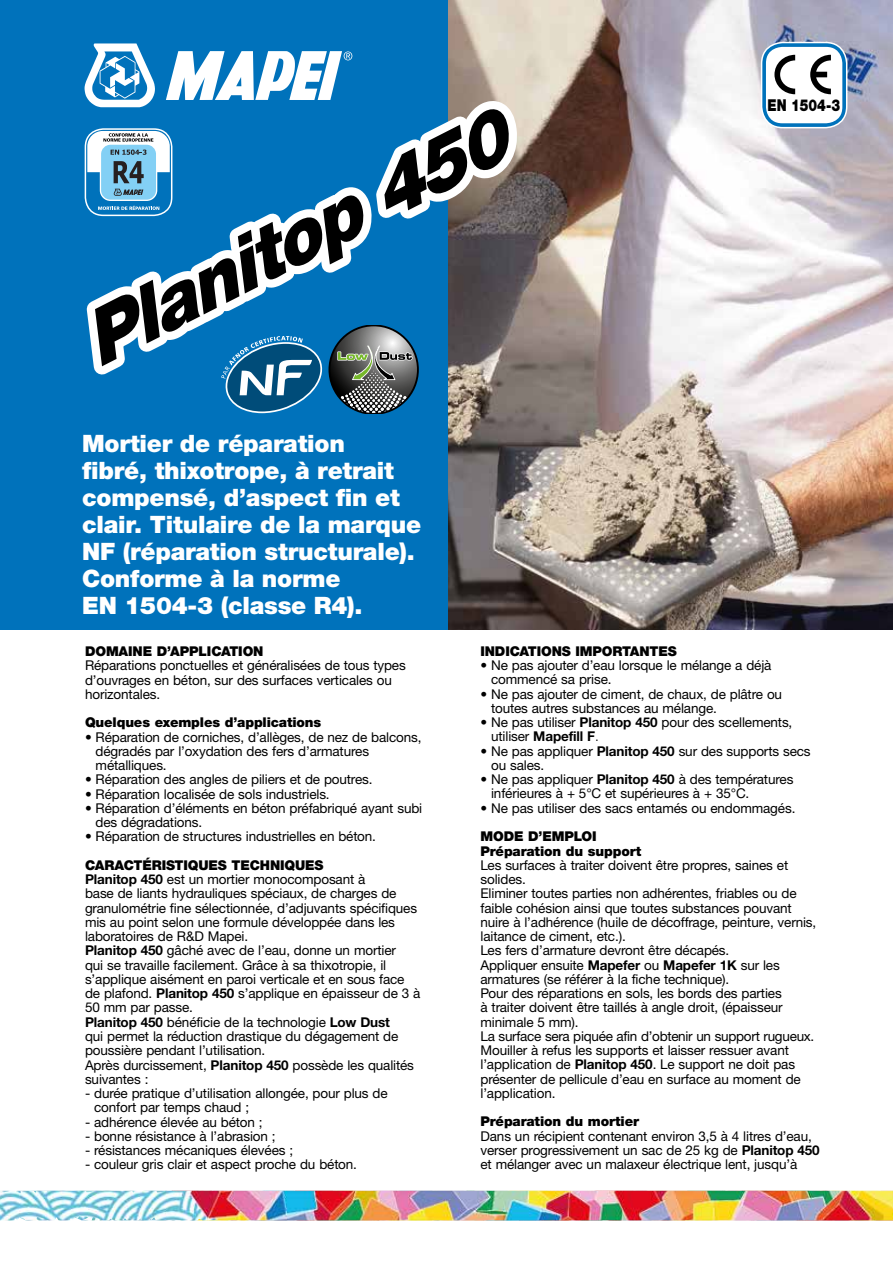
<style>
.page{position:relative;width:893px;height:1263px;background:#fff}
.page>*{position:absolute;margin:0;border:0;box-sizing:border-box;transform-origin:0 0}
.t1{font:italic 900 75.75px "Helvetica Neue LTW1 G";color:#000}
.t2{font:900 24px/27px "Helvetica Neue LTW1 G";letter-spacing:-.01em;color:#fff}
.t3{font:900 16.35px "Helvetica Neue LTW1 G";color:#000;scale:.8 1}
.t4{font:13.5px/14.2px "Helvetica Neue LTW1 G";letter-spacing:-.01em;color:#000}
.t5{font:900 13.5px/14.2px "Helvetica Neue LTW1 G";letter-spacing:-.01em;color:#000}
.s1{font-weight:900}
.s2{font-weight:700}
.s3{font-weight:300}
</style>
<div class="page">
<img style="left:0;top:1191px;width:893px;height:29px">
<div style="left:0;top:0;width:449px;height:629px;background:#0072bb"></div>
<img style="left:449px;top:0;width:444px;height:629px">
<svg style="left:762px;top:43px;width:85px;height:85px"></svg>
<div style="left:761px;top:42px;width:86px;height:86px;border:2px solid #fff;border-radius:21px"></div>
<svg style="left:84px;top:43px;width:436px;height:372px"></svg>
<h1 class="t1" style="left:65px;top:303px;width:468px;rotate:-27deg">Planitop 450</h1>
<p class="t3" style="left:767px;top:95px;width:92px">EN 1504-3</p>
<h2 class="t2" style="left:82px;top:430px;width:341px">Mortier de réparation<br>fibré, thixotrope, à retrait compensé, d’aspect fin et clair. Titulaire de la marque<br>NF (réparation structurale).<br>Conforme à la norme<br>EN 1504-3 (classe R4).</h2>
<p class="t5" style="left:85px;top:644px;width:180px">DOMAINE D’APPLICATION</p>
<p class="t4" style="left:85px;top:658px;width:322px">Réparations ponctuelles et généralisées de tous types d’ouvrages en béton, sur des surfaces verticales ou horizontales.</p>
<p class="t5" style="left:85px;top:715px;width:238px">Quelques exemples d’applications</p>
<p class="t4" style="left:96px;top:729px;width:327px;text-indent:-11px">• Réparation de corniches, d’allèges, de nez de balcons, dégradés par l’oxydation des fers d’armatures métalliques.</p>
<p class="t4" style="left:85px;top:772px;width:289px">• Réparation des angles de piliers et de poutres.</p>
<p class="t4" style="left:85px;top:786px;width:246px">• Réparation localisée de sols industriels.</p>
<p class="t4" style="left:96px;top:801px;width:328px;text-indent:-11px">• Réparation d’éléments en béton préfabriqué ayant subi des dégradations.</p>
<p class="t4" style="left:85px;top:829px;width:292px">• Réparation de structures industrielles en béton.</p>
<p class="t4" style="left:85px;top:858px;width:337px"><span class="s1">CARACTÉRISTIQUES TECHNIQUES<br></span><span class="s2">Planitop 450</span> est un mortier monocomposant à<br>base de liants hydrauliques spéciaux, de charges de granulométrie fine sélectionnée, d’adjuvants spécifiques mis au point selon une formule développée dans les laboratoires de R&amp;D Mapei.<br><span class="s2">Planitop 450</span> gâché avec de l’eau, donne un mortier<br>qui se travaille facilement. Grâce à sa thixotropie, il s’applique aisément en paroi verticale et en sous face de plafond. <span class="s2">Planitop 450</span> s’applique en épaisseur de 3 à 50 mm par passe.<br><span class="s2">Planitop 450</span> bénéficie de la technologie <span class="s2">Low Dust<br></span>qui permet la réduction drastique du dégagement de poussière pendant l’utilisation.<br>Après durcissement, <span class="s2">Planitop 450</span> possède les qualités suivantes :</p>
<p class="t4" style="left:94px;top:1086px;width:295px;text-indent:-9px">- durée pratique d’utilisation allongée, pour plus de confort par temps chaud ;</p>
<p class="t4" style="left:85px;top:1114px;width:179px">- adhérence élevée au béton ;</p>
<p class="t4" style="left:85px;top:1129px;width:192px">- bonne résistance à l’abrasion ;</p>
<p class="t4" style="left:85px;top:1143px;width:210px">- résistances mécaniques élevées ;</p>
<p class="t4" style="left:85px;top:1157px;width:273px">- couleur gris clair et aspect proche du béton.</p>
<p class="t5" style="left:480px;top:644px;width:198px">INDICATIONS IMPORTANTES</p>
<p class="t4" style="left:491px;top:658px;width:282px;text-indent:-11px">• Ne pas ajouter d’eau lorsque le mélange a déjà commencé sa prise.</p>
<p class="t4" style="left:491px;top:687px;width:292px;text-indent:-11px">• Ne pas ajouter de ciment, de chaux, de plâtre ou toutes autres substances au mélange.</p>
<p class="t4" style="left:491px;top:715px;width:303px;text-indent:-11px">• Ne pas utiliser <span class="s2">Planitop 450</span> pour des scellements, utiliser <span class="s2">Mapefill F</span><span class="s3">.</span></p>
<p class="t4" style="left:491px;top:744px;width:321px;text-indent:-11px">• Ne pas appliquer <span class="s2">Planitop 450</span> sur des supports secs ou sales.</p>
<p class="t4" style="left:491px;top:772px;width:304px;text-indent:-11px">• Ne pas appliquer <span class="s2">Planitop 450</span> à des températures inférieures à + 5°C et supérieures à + 35°C.</p>
<p class="t4" style="left:480px;top:801px;width:316px">• Ne pas utiliser des sacs entamés ou endommagés.</p>
<p class="t5" style="left:480px;top:829px;width:162px">MODE D’EMPLOI<br>Préparation du support</p>
<p class="t4" style="left:480px;top:858px;width:337px">Les surfaces à traiter doivent être propres, saines et solides.<br>Eliminer toutes parties non adhérentes, friables ou de faible cohésion ainsi que toutes substances pouvant nuire à l’adhérence (huile de décoffrage, peinture, vernis, laitance de ciment, etc.).<br>Les fers d’armature devront être décapés.<br>Appliquer ensuite <span class="s2">Mapefer</span> ou <span class="s2">Mapefer 1K</span> sur les armatures (se référer à la fiche technique).<br>Pour des réparations en sols, les bords des parties<br>à traiter doivent être taillés à angle droit, (épaisseur minimale 5 mm).<br>La surface sera piquée afin d’obtenir un support rugueux.<br>Mouiller à refus les supports et laisser ressuer avant l’application de <span class="s2">Planitop 450</span>. Le support ne doit pas présenter de pellicule d’eau en surface au moment de l’application.</p>
<p class="t5" style="left:480px;top:1114px;width:160px">Préparation du mortier</p>
<p class="t4" style="left:480px;top:1129px;width:341px">Dans un récipient contenant environ 3,5 à 4 litres d’eau, verser progressivement un sac de 25 kg de <span class="s2">Planitop 450 </span>et mélanger avec un malaxeur électrique lent, jusqu’à</p>
</div>
